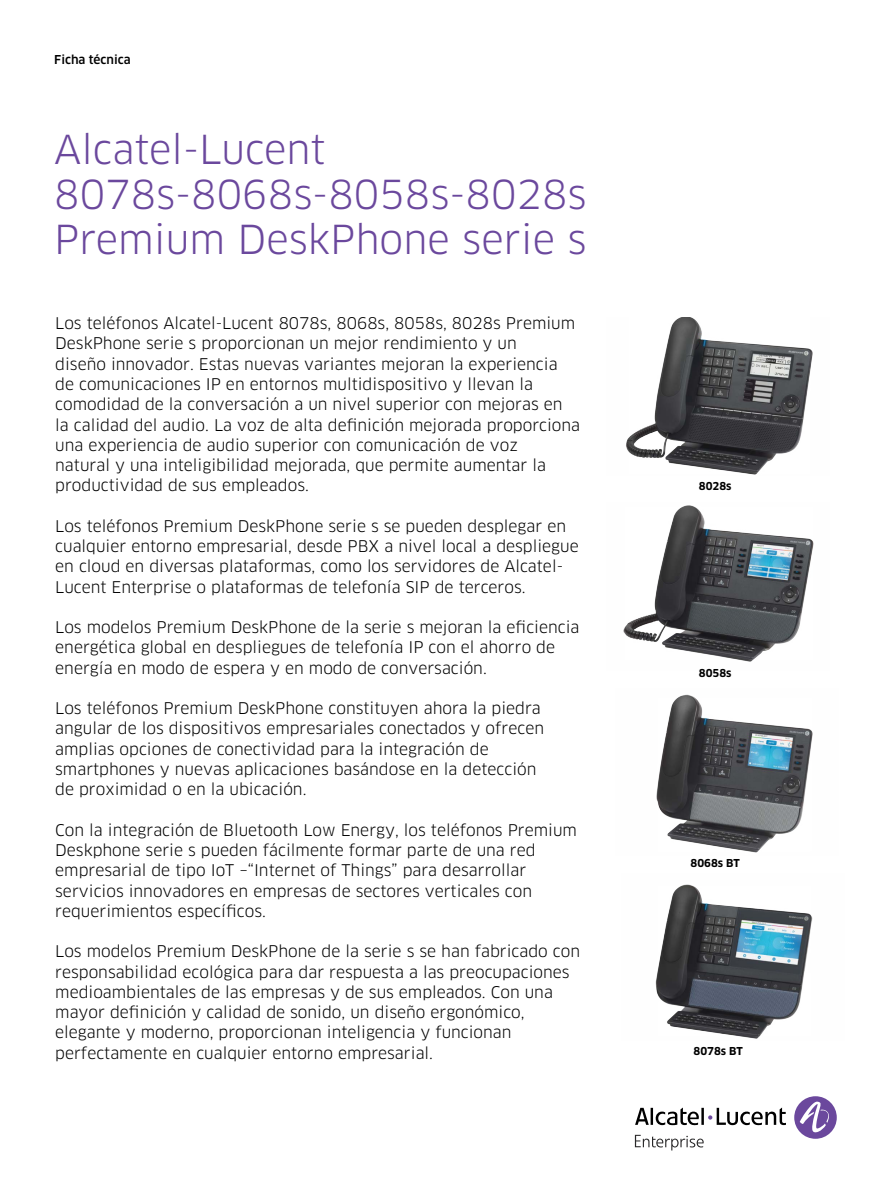
<style>
.page{position:relative;width:893px;height:1191px;background:#fff}
.page>*{position:absolute;margin:0;border:0;box-sizing:border-box;transform-origin:0 0}
.t1{font:39px/45px "Clan OT";color:#6b489d}
.t2{font:15.75px/20.2px "Clan OT";color:#000}
.t3{font:500 12px "Clan OT";color:#000}
.t4{font:700 10.65px "Clan OT";color:#000}
</style>
<div class="page">
<div style="left:794px;top:1096px;width:43px;height:42px;background:#6b489d;border-radius:50%"></div>
<svg style="left:800px;top:1101px;width:32px;height:32px"></svg>
<svg style="left:635px;top:1107px;width:151px;height:18px"></svg>
<svg style="left:635px;top:1134px;width:69px;height:16px"></svg>
<img style="left:626px;top:317px;width:187px;height:158px">
<img style="left:656px;top:694px;width:157px;height:159px">
<img style="left:623px;top:505px;width:191px;height:157px">
<img style="left:655px;top:884px;width:158px;height:155px">
<p class="t3" style="left:54px;top:52px;width:78px">Ficha técnica</p>
<h1 class="t1" style="left:54px;top:127px;width:534px">Alcatel-Lucent<br>8078s-8068s-8058s-8028s<br>Premium DeskPhone serie s</h1>
<p class="t2" style="left:55px;top:313px;width:526px">Los teléfonos Alcatel-Lucent 8078s, 8068s, 8058s, 8028s Premium DeskPhone serie s proporcionan un mejor rendimiento y un<br>diseño innovador. Estas nuevas variantes mejoran la experiencia de comunicaciones IP en entornos multidispositivo y llevan la comodidad de la conversación a un nivel superior con mejoras en<br>la calidad del audio. La voz de alta definición mejorada proporciona una experiencia de audio superior con comunicación de voz<br>natural y una inteligibilidad mejorada, que permite aumentar la productividad de sus empleados.</p>
<p class="t2" style="left:55px;top:516px;width:525px">Los teléfonos Premium DeskPhone serie s se pueden desplegar en cualquier entorno empresarial, desde PBX a nivel local a despliegue en cloud en diversas plataformas, como los servidores de Alcatel-Lucent Enterprise o plataformas de telefonía SIP de terceros.</p>
<p class="t2" style="left:55px;top:617px;width:526px">Los modelos Premium DeskPhone de la serie s mejoran la eficiencia energética global en despliegues de telefonía IP con el ahorro de energía en modo de espera y en modo de conversación.</p>
<p class="t2" style="left:55px;top:698px;width:490px">Los teléfonos Premium DeskPhone constituyen ahora la piedra angular de los dispositivos empresariales conectados y ofrecen amplias opciones de conectividad para la integración de smartphones y nuevas aplicaciones basándose en la detección de proximidad o en la ubicación.</p>
<p class="t2" style="left:55px;top:819px;width:523px">Con la integración de Bluetooth Low Energy, los teléfonos Premium Deskphone serie s pueden fácilmente formar parte de una red empresarial de tipo IoT –“Internet of Things” para desarrollar servicios innovadores en empresas de sectores verticales con requerimientos específicos.</p>
<p class="t2" style="left:55px;top:941px;width:526px">Los modelos Premium DeskPhone de la serie s se han fabricado con responsabilidad ecológica para dar respuesta a las preocupaciones medioambientales de las empresas y de sus empleados. Con una mayor definición y calidad de sonido, un diseño ergonómico, elegante y moderno, proporcionan inteligencia y funcionan perfectamente en cualquier entorno empresarial.</p>
<p class="t4" style="left:699px;top:480px;width:34px">8028s</p>
<p class="t4" style="left:699px;top:667px;width:34px">8058s</p>
<p class="t4" style="left:690px;top:857px;width:51px">8068s BT</p>
<p class="t4" style="left:693px;top:1044px;width:51px">8078s BT</p>
</div>
